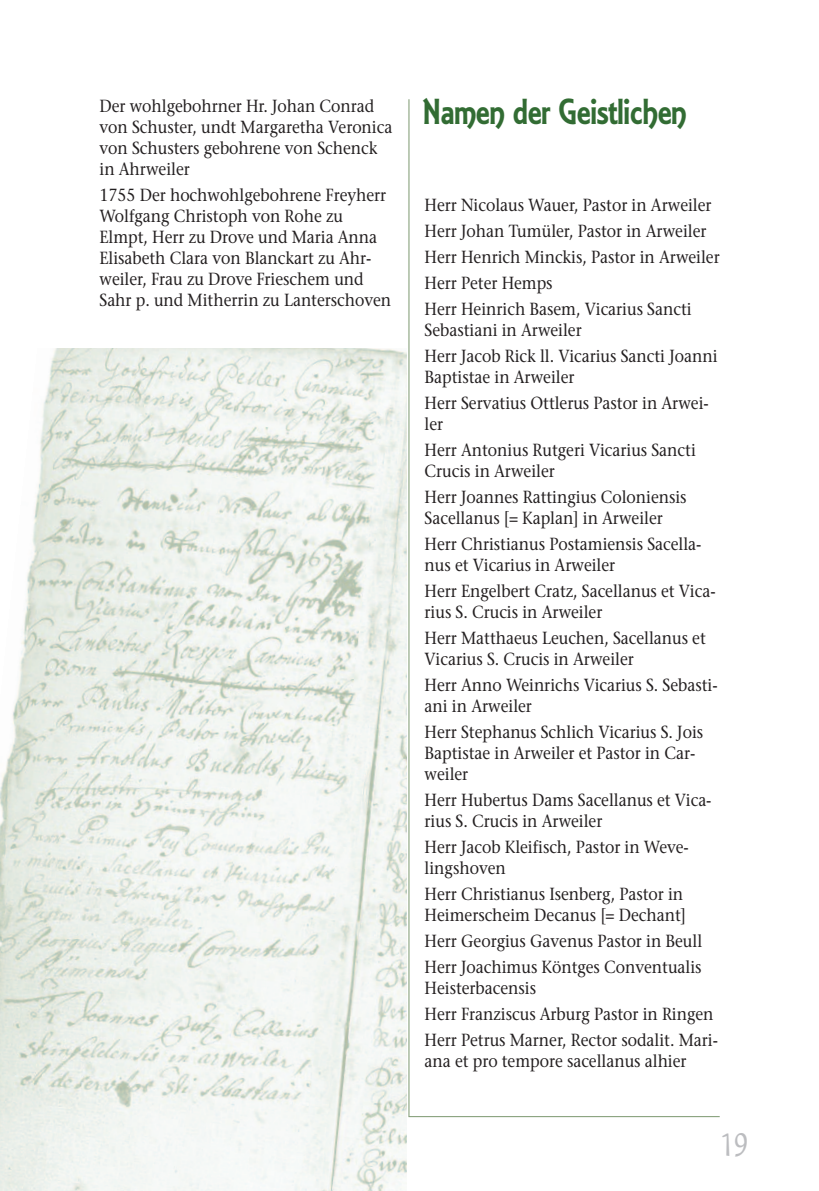
<style>
.page{position:relative;width:819px;height:1191px;background:#fff}
.page>*{position:absolute;margin:0;border:0;box-sizing:border-box;transform-origin:0 0}
.t1{font:35px "Gianna";letter-spacing:-.005em;color:#326c33;scale:.9 1}
.t2{font:35px "Myriad Tilt";color:#bcbdc0}
.t3{font:17.5px/25.9px "Stone Serif";letter-spacing:-.005em;color:#231f20;scale:.9 1}
</style>
<div class="page">
<hr style="left:408px;top:99px;width:1px;height:1017px;background:#7b976f">
<hr style="left:408px;top:1116px;width:311px;height:1px;background:#7b976f">
<img style="left:0;top:348px;width:406px;height:843px">
<h1 class="t1" style="left:423px;top:91px;width:294px">Namen der Geistlichen</h1>
<p class="t3" style="left:99px;top:97px;width:327px;line-height:21px">Der wohlgebohrner Hr. Johan Conrad von Schuster, undt Margaretha Veronica von Schusters gebohrene von Schenck in Ahrweiler</p>
<p class="t3" style="left:99px;top:186px;width:326px;line-height:21px">1755 Der hochwohlgebohrene Freyherr Wolfgang Christoph von Rohe zu Elmpt, Herr zu Drove und Maria Anna Elisabeth Clara von Blanckart zu Ahr&shy;weiler, Frau zu Drove Frieschem und Sahr p. und Mitherrin zu Lanterschoven</p>
<p class="t3" style="left:424px;top:194px;width:329px">Herr Nicolaus Wauer, Pastor in Arweiler Herr Johan Tumüler, Pastor in Arweiler Herr Henrich Minckis, Pastor in Arweiler Herr Peter Hemps<br>Herr Heinrich Basem, Vicarius Sancti</p>
<p class="t3" style="left:424px;top:319px;width:327px">Sebastiani in Arweiler<br>Herr Jacob Rick ll. Vicarius Sancti Joanni</p>
<p class="t3" style="left:424px;top:366px;width:317px">Baptistae in Arweiler<br>Herr Servatius Ottlerus Pastor in Arwei-</p>
<p class="t3" style="left:424px;top:413px;width:303px">ler<br>Herr Antonius Rutgeri Vicarius Sancti</p>
<p class="t3" style="left:424px;top:460px;width:293px">Crucis in Arweiler<br>Herr Joannes Rattingius Coloniensis</p>
<p class="t3" style="left:424px;top:507px;width:309px">Sacellanus [= Kaplan] in Arweiler<br>Herr Christianus Postamiensis Sacella-</p>
<p class="t3" style="left:424px;top:554px;width:325px">nus et Vicarius in Arweiler<br>Herr Engelbert Cratz, Sacellanus et Vica-</p>
<p class="t3" style="left:424px;top:601px;width:314px">rius S. Crucis in Arweiler<br>Herr Matthaeus Leuchen, Sacellanus et</p>
<p class="t3" style="left:424px;top:648px;width:327px">Vicarius S. Crucis in Arweiler<br>Herr Anno Weinrichs Vicarius S. Sebasti-</p>
<p class="t3" style="left:424px;top:695px;width:311px">ani in Arweiler<br>Herr Stephanus Schlich Vicarius S. Jois</p>
<p class="t3" style="left:424px;top:744px;width:302px;line-height:21px">Baptistae in Arweiler et Pastor in Car&shy;weiler</p>
<p class="t3" style="left:424px;top:791px;width:320px;line-height:21px">Herr Hubertus Dams Sacellanus et Vica&shy;rius S. Crucis in Arweiler</p>
<p class="t3" style="left:424px;top:838px;width:295px;line-height:21px">Herr Jacob Kleifisch, Pastor in Weve&shy;lingshoven</p>
<p class="t3" style="left:424px;top:885px;width:292px;line-height:21px">Herr Christianus Isenberg, Pastor in<br>Heimerscheim Decanus [= Dechant]</p>
<p class="t3" style="left:424px;top:929px;width:310px">Herr Georgius Gavenus Pastor in Beull<br>Herr Joachimus Köntges Conventualis</p>
<p class="t3" style="left:424px;top:976px;width:327px">Heisterbacensis<br>Herr Franziscus Arburg Pastor in Ringen<br>Herr Petrus Marner, Rector sodalit. Mari-</p>
<p class="t3" style="left:424px;top:1049px;width:292px">ana et pro tempore sacellanus alhier</p>
<h1 class="t2" style="left:719px;top:1131px;width:29px">19</h1>
</div>
